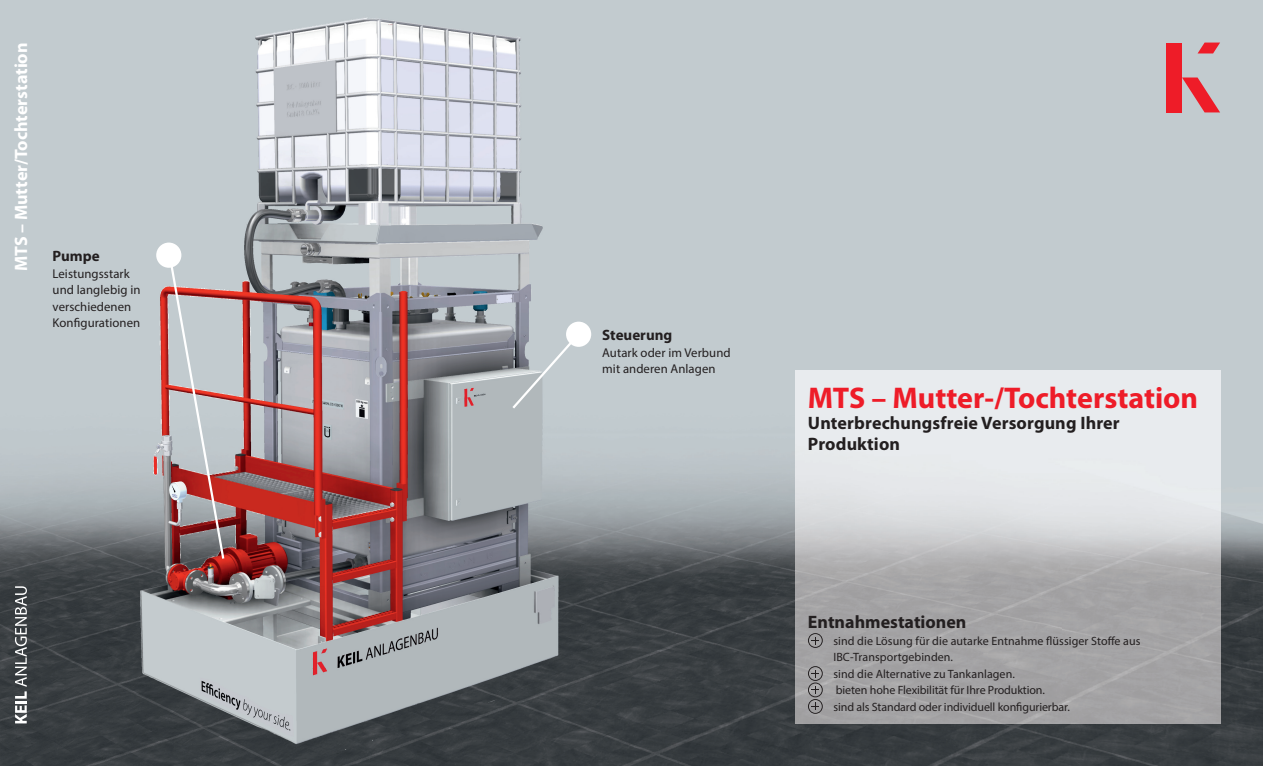
<style>
.page{position:relative;width:1263px;height:766px;background:#fff}
.page>*{position:absolute;margin:0;border:0;box-sizing:border-box;transform-origin:0 0}
.t1{font:700 30px "Myriad Pro";color:#ee1c28}
.t2{font:700 18px/21px "Myriad Pro";letter-spacing:.01em;color:#231f20}
.t3{font:700 18px "Myriad Pro";color:#fff}
.t4{font:700 15px "Myriad Pro";color:#231f20}
.t5{font:12.75px/16.5px "Myriad Pro";letter-spacing:.005em;color:#231f20}
.t6{font:12px/16.5px "Myriad Pro";color:#231f20}
</style>
<div class="page">
<img style="left:0;top:0;width:1263px;height:765px">
<img style="left:795px;top:370px;width:425px;height:353px">
<svg style="left:808px;top:633px;width:15px;height:14px"></svg>
<svg style="left:808px;top:666px;width:15px;height:47px"></svg>
<svg style="left:15px;top:586px;width:12px;height:137px"></svg>
<div style="left:1166px;top:43px;width:16px;height:69px;background:#ee1c28"></div>
<svg style="left:1182px;top:77px;width:38px;height:35px"></svg>
<svg style="left:1197px;top:43px;width:23px;height:10px"></svg>
<svg style="left:512px;top:334px;width:67px;height:74px"></svg>
<svg style="left:169px;top:257px;width:55px;height:301px"></svg>
<div style="left:566px;top:321px;width:25px;height:26px;background:#fff;border-radius:50%"></div>
<div style="left:156px;top:242px;width:25px;height:26px;background:#fff;border-radius:50%"></div>
<h2 class="t3" style="left:11px;top:271px;width:230px;rotate:-90deg">MTS – Mutter/Tochterstation</h2>
<p class="t4" style="left:53px;top:248px;width:49px">Pumpe</p>
<p class="t5" style="left:53px;top:265px;width:89px">Leistungsstark und langlebig in verschiedenen<br>Konfigurationen</p>
<p class="t4" style="left:602px;top:327px;width:72px">Steuerung</p>
<p class="t5" style="left:602px;top:344px;width:130px">Autark oder im Verbund mit anderen Anlagen</p>
<h1 class="t1" style="left:808px;top:381px;width:392px">MTS – Mutter-/Tochterstation</h1>
<h2 class="t2" style="left:808px;top:412px;width:313px">Unterbrechungsfreie Versorgung Ihrer<br>Produktion</h2>
<h2 class="t2" style="left:808px;top:611px;width:160px">Entnahmestationen</h2>
<p class="t6" style="left:833px;top:632px;width:308px">sind die Lösung für die autarke Entnahme flüssiger Stoffe aus IBC-Transportgebinden.<br>sind die Alternative zu Tankanlagen.<br>bieten hohe Flexibilität für Ihre Produktion.<br>sind als Standard oder individuell konfigurierbar.</p>
</div>
